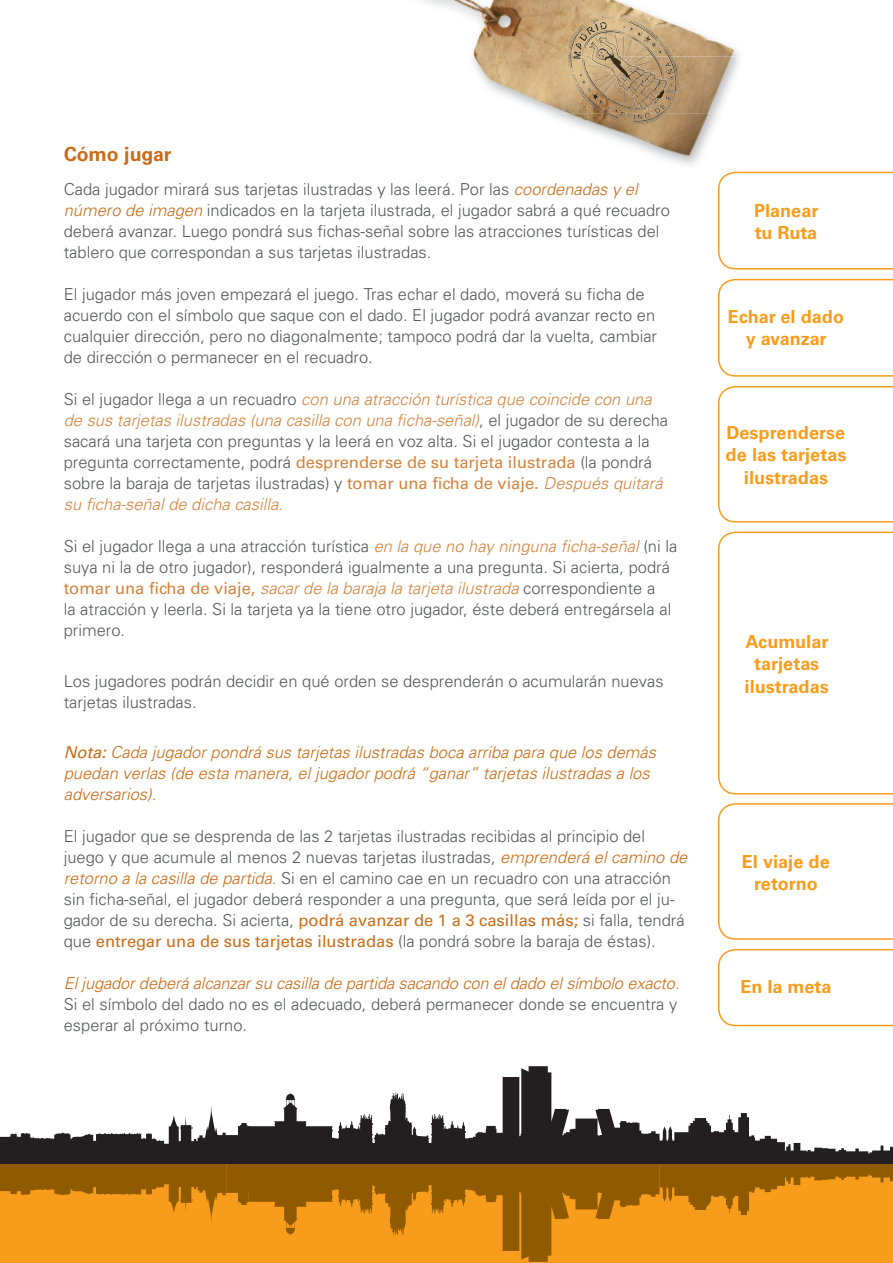
<style>
.page{position:relative;width:893px;height:1263px;background:#fff}
.page>*{position:absolute;margin:0;border:0;box-sizing:border-box;transform-origin:0 0}
.t1{font:700 19.5px "Univers S";color:#ca6c17}
.t2{font:700 18px/22.5px "Univers S";color:#f89c1c;text-align:center}
.t3{font:300 16.5px/21px "Univers";color:#57585a}
.t4{font:italic 300 16.5px/21px "Univers";color:#ca6c17}
.s1{font-style:italic;color:#ca6c17}
.s2{font-style:italic;color:#d4833d}
.s3{font-family:"Univers CE";font-weight:500;color:#d4833d}
.s4{font-weight:400}
.s5{font-family:"Univers CE";font-weight:500;color:#ca6c17}
</style>
<div class="page">
<div style="left:0;top:1161px;width:893px;height:102px;background:#f89c1c"></div>
<svg style="left:0;top:1106px;width:893px;height:58px"></svg>
<svg style="left:0;top:1164px;width:893px;height:58px"></svg>
<svg style="left:226px;top:1066px;width:433px;height:196px"></svg>
<svg style="left:718px;top:172px;width:175px;height:97px"></svg>
<svg style="left:718px;top:279px;width:175px;height:98px"></svg>
<svg style="left:718px;top:386px;width:175px;height:137px"></svg>
<svg style="left:718px;top:803px;width:175px;height:137px"></svg>
<svg style="left:718px;top:949px;width:175px;height:77px"></svg>
<svg style="left:718px;top:531px;width:175px;height:263px"></svg>
<img style="left:421px;top:0;width:333px;height:188px">
<img style="left:429px;top:0;width:158px;height:113px">
<img style="left:637px;top:57px;width:41px;height:36px">
<img style="left:607px;top:23px;width:40px;height:18px">
<img style="left:607px;top:34px;width:37px;height:24px">
<img style="left:593px;top:16px;width:34px;height:3px">
<img style="left:588px;top:101px;width:87px;height:8px">
<img style="left:588px;top:59px;width:23px;height:13px">
<img style="left:589px;top:37px;width:23px;height:23px">
<svg style="left:573px;top:22px;width:34px;height:37px"></svg>
<p class="t1" style="left:64px;top:147px;width:109px">Cómo jugar</p>
<p class="t3" style="left:64px;top:180px;width:608px">Cada jugador mirará sus tarjetas ilustradas y las leerá. Por las <span class="s1">coordenadas y el número de imagen</span> indicados en la tarjeta ilustrada, el jugador sabrá a qué recuadro deberá avanzar. Luego pondrá sus fichas-señal sobre las atracciones turísticas del tablero que correspondan a sus tarjetas ilustradas.</p>
<p class="t3" style="left:64px;top:285px;width:595px">El jugador más joven empezará el juego. Tras echar el dado, moverá su ficha de acuerdo con el símbolo que saque con el dado. El jugador podrá avanzar recto en cualquier dirección, pero no diagonalmente; tampoco podrá dar la vuelta, cambiar de dirección o permanecer en el recuadro.</p>
<p class="t3" style="left:64px;top:390px;width:606px">Si el jugador llega a un recuadro <span class="s2">con una atracción turística que coincide con una de sus tarjetas ilustradas (una casilla con una ficha-señal)</span>, el jugador de su derecha sacará una tarjeta con preguntas y la leerá en voz alta. Si el jugador contesta a la pregunta correctamente, podrá <span class="s3">desprenderse de su tarjeta ilustrada</span> (la pondrá sobre la baraja de tarjetas ilustradas) y <span class="s3">tomar una ficha de viaje.</span> <span class="s2">Después quitará su ficha-señal de dicha casilla.</span></p>
<p class="t3" style="left:64px;top:537px;width:615px">Si el jugador llega a una atracción turística <span class="s2">en la que no hay ninguna ficha-señal</span> (ni la suya ni la de otro jugador), responderá igualmente a una pregunta. Si acierta, podrá <span class="s3">tomar una ficha de viaje,</span> <span class="s2">sacar de la baraja la tarjeta ilustrada</span> correspondiente a<br>la atracción y leerla. Si la tarjeta ya la tiene otro jugador, éste deberá entregársela al primero.</p>
<p class="t3" style="left:64px;top:670px;width:601px">Los jugadores podrán decidir en qué orden se desprenderán o acumularán nuevas tarjetas ilustradas.</p>
<p class="t4" style="left:64px;top:743px;width:594px"><span class="s4">Nota:</span> Cada jugador pondrá sus tarjetas ilustradas boca arriba para que los demás puedan verlas (de esta manera, el jugador podrá “ganar” tarjetas ilustradas a los adversarios).</p>
<p class="t3" style="left:64px;top:827px;width:625px">El jugador que se desprenda de las 2 tarjetas ilustradas recibidas al principio del juego y que acumule al menos 2 nuevas tarjetas ilustradas, <span class="s1">emprenderá el camino de retorno a la casilla de partida.</span> Si en el camino cae en un recuadro con una atracción sin ficha-señal, el jugador deberá responder a una pregunta, que será leída por el ju&shy;gador de su derecha. Si acierta, <span class="s5">podrá avanzar de 1 a 3 casillas más;</span> si falla, tendrá que <span class="s5">entregar una de sus tarjetas ilustradas</span> (la pondrá sobre la baraja de éstas).</p>
<p class="t3" style="left:64px;top:974px;width:617px"><span class="s1">El jugador deberá alcanzar su casilla de partida sacando con el dado el símbolo exacto.<br></span>Si el símbolo del dado no es el adecuado, deberá permanecer donde se encuentra y esperar al próximo turno.</p>
<p class="t2" style="left:754px;top:201px;width:66px;text-align:left">Planear tu Ruta</p>
<p class="t2" style="left:728px;top:307px;width:118px">Echar el dado y avanzar</p>
<p class="t2" style="left:726px;top:422px;width:122px">Desprenderse de las tarjetas ilustradas</p>
<p class="t2" style="left:745px;top:632px;width:86px">Acumular tarjetas ilustradas</p>
<p class="t2" style="left:742px;top:852px;width:89px">El viaje de retorno</p>
<p class="t2" style="left:740px;top:977px;width:93px">En la meta</p>
</div>
